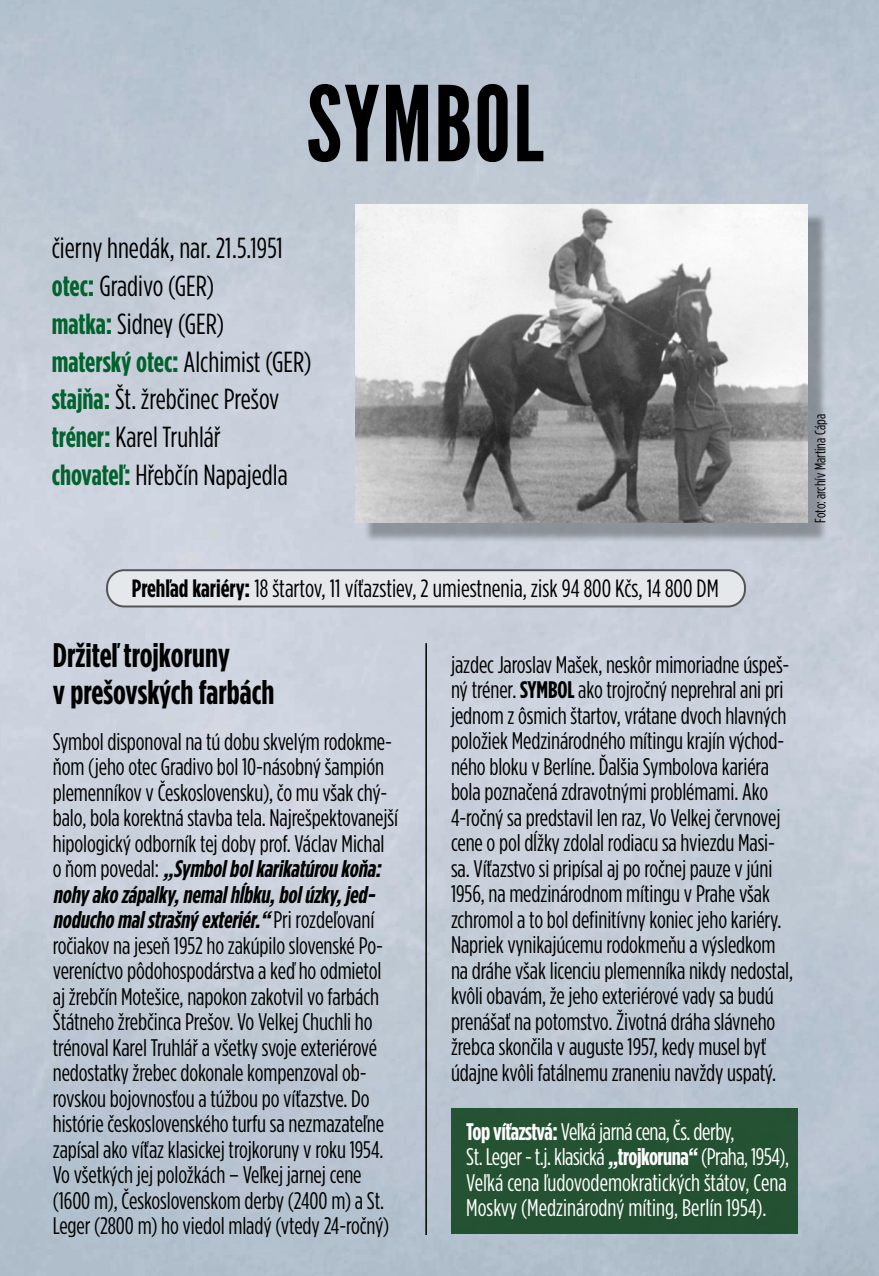
<style>
.page{position:relative;width:879px;height:1276px;background:#fff}
.page>*{position:absolute;margin:0;border:0;box-sizing:border-box;transform-origin:0 0}
.t1{font:104px "League Gothic";letter-spacing:.02em;color:#000}
.t2{font:700 34px/36px "Gotham Condensed";color:#000}
.t3{font:29px/37.8px "Gotham Condensed";color:#000}
.t4{font:25px "Gotham Condensed";color:#000}
.t5{font:24px/25.5px "Gotham Condensed";letter-spacing:-.005em;color:#000}
.t6{font:24px/25.5px "Gotham Condensed";letter-spacing:-.005em;color:#fff}
.t7{font:15px "Gotham Condensed";color:#000}
.s1{font-weight:700;color:#00632e}
.s2{font-weight:700}
.s3{font-weight:700;font-style:italic}
</style>
<div class="page">
<img style="left:0;top:0;width:879px;height:1276px">
<div style="left:107px;top:570px;width:638px;height:36px;background:#e5e8ea;border-radius:17px"></div>
<div style="left:106px;top:569px;width:640px;height:38px;border:2px solid #545454;border-radius:17px"></div>
<div style="left:363px;top:212px;width:464px;height:331px;background:#000;opacity:.3"></div>
<img style="left:355px;top:204px;width:452px;height:319px">
<hr style="left:425px;top:643px;width:2px;height:592px;background:#000">
<div style="left:451px;top:1107px;width:347px;height:126px;background:#235232"></div>
<h1 class="t1" style="left:306px;top:62px;width:239px">SYMBOL</h1>
<p class="t3" style="left:52px;top:229px;width:261px">čierny hnedák, nar. 21.5.1951 <span class="s1">otec:</span> Gradivo (GER)<br><span class="s1">matka:</span> Sidney (GER)<br><span class="s1">materský otec:</span> Alchimist (GER) <span class="s1">stajňa:</span> Št. žrebčinec Prešov <span class="s1">tréner:</span> Karel Truhlář<br><span class="s1">chovateľ:</span> Hřebčín Napajedla</p>
<p class="t4" style="left:132px;top:573px;width:588px"><span class="s2">Prehľad kariéry:</span> 18 štartov, 11 víťazstiev, 2 umiestnenia, zisk 94 800 Kčs, 14 800 DM</p>
<h2 class="t2" style="left:53px;top:637px;width:223px">Držiteľ trojkoruny<br>v prešovských farbách</h2>
<p class="t5" style="left:53px;top:728px;width:347px">Symbol disponoval na tú dobu skvelým rodokme&shy;ňom (jeho otec Gradivo bol 10-násobný šampión plemenníkov v Československu), čo mu však chý&shy;balo, bola korektná stavba tela. Najrešpektovanejší hipologický odborník tej doby prof. Václav Michal o ň o m p o v e d a l : <span class="s3">„Symbolbolkarikatúroukoňa: nohyakozápalky,nemalhĺbku,bolúzky,jed&shy;noduchomalstrašnýexteriér.“</span> P r i r o z d e ľ o v a n í ročiakov na jeseň 1952 ho zakúpilo slovenské Po&shy;vereníctvo pôdohospodárstva a keď ho odmietol aj žrebčín Motešice, napokon zakotvil vo farbách Štátneho žrebčinca Prešov. Vo Velkej Chuchli ho trénoval Karel Truhlář a všetky svoje exteriérové nedostatky žrebec dokonale kompenzoval ob&shy;rovskou bojovnosťou a túžbou po víťazstve. Do histórie československého turfu sa nezmazateľne zapísal ako víťaz klasickej trojkoruny v roku 1954.<br>Vo všetkých jej položkách – Veľkej jarnej cene (1600 m), Československom derby (2400 m) a St.<br>Leger (2800 m) ho viedol mladý (vtedy 24-ročný)</p>
<p class="t5" style="left:451px;top:651px;width:343px">jazdec Jaroslav Mašek, neskôr mimoriadne úspeš&shy;ný tréner. <span class="s2">SYMBOL</span> ako trojročný neprehral ani pri jednom z ôsmich štartov, vrátane dvoch hlavných položiek Medzinárodného mítingu krajín východ&shy;ného bloku v Berlíne. Ďalšia Symbolova kariéra bola poznačená zdravotnými problémami. Ako 4-ročný sa predstavil len raz, Vo Velkej červnovej cene o pol dĺžky zdolal rodiacu sa hviezdu Masi&shy;sa. Víťazstvo si pripísal aj po ročnej pauze v júni 1956, na medzinárodnom mítingu v Prahe však zchromol a to bol definitívny koniec jeho kariéry.<br>Napriek vynikajúcemu rodokmeňu a výsledkom na dráhe však licenciu plemenníka nikdy nedostal, kvôli obavám, že jeho exteriérové vady sa budú prenášať na potomstvo. Životná dráha slávneho žrebca skončila v auguste 1957, kedy musel byť údajne kvôli fatálnemu zraneniu navždy uspatý.</p>
<p class="t6" style="left:466px;top:1118px;width:324px"><span class="s2">Top víťazstvá:</span> Veľká jarná cena, Čs. derby,<br>St. Leger - t.j. klasická <span class="s2">„trojkoruna“</span> (Praha, 1954), Veľká cena ľudovodemokratických štátov, Cena Moskvy (Medzinárodný míting, Berlín 1954).</p>
<p class="t7" style="left:811px;top:523px;width:110px;rotate:-90deg">Foto: archív Martina Cápa</p>
</div>
